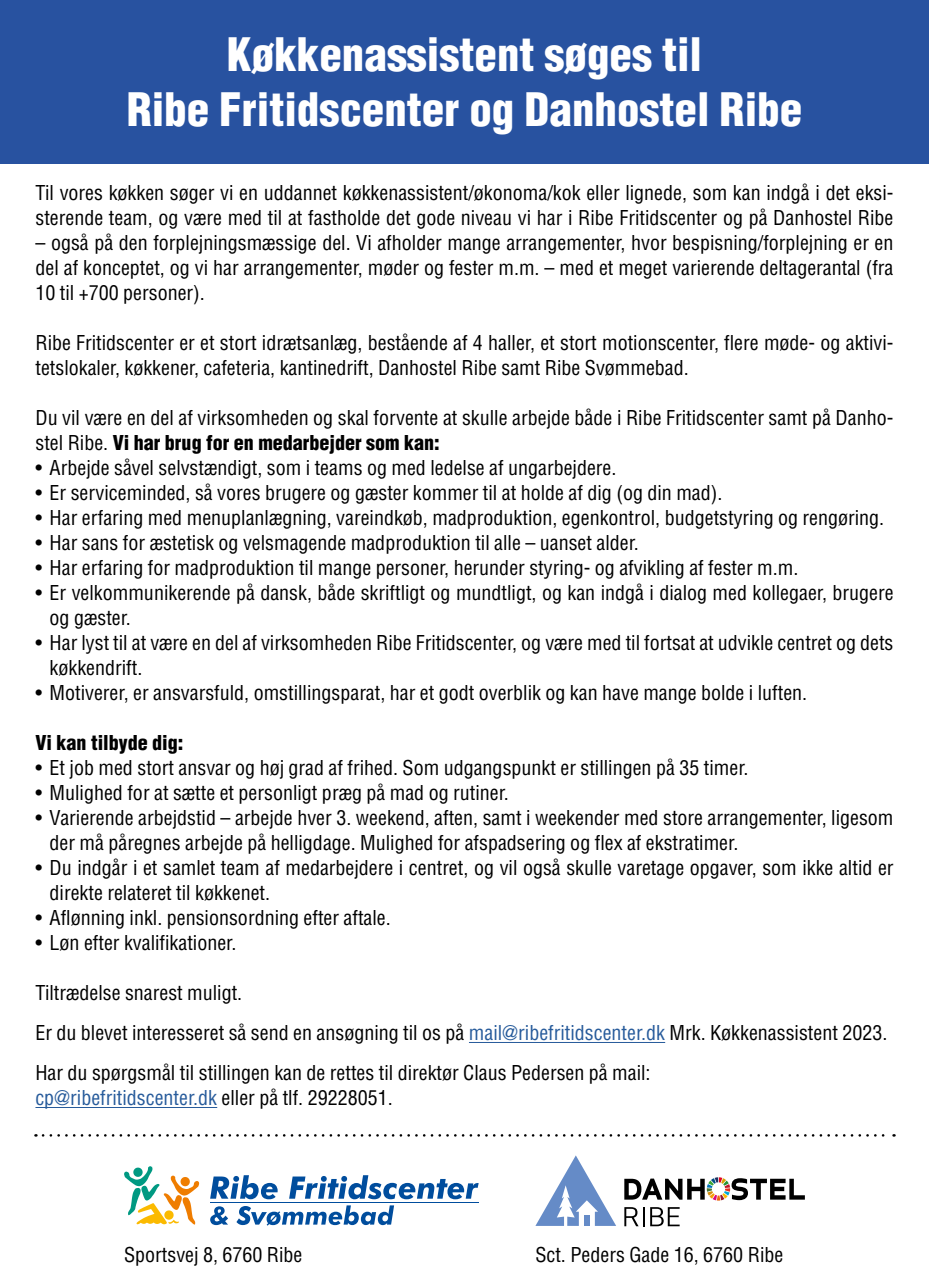
<style>
.page{position:relative;width:929px;height:1283px;background:#fff}
.page>*{position:absolute;margin:0;border:0;box-sizing:border-box;transform-origin:0 0}
.t1{font:900 condensed 45px/55px "Helvetica";color:#fff;text-align:center}
.t2{font:condensed 20px/25px "Helvetica";color:#000}
.t3{font:condensed 20px "Helvetica";color:#275b9b}
.t4{font:900 condensed 20px "Helvetica";color:#000}
.s1{font-weight:900}
.s2{color:#275b9b}
.s3{color:#000}
</style>
<div class="page">
<svg style="left:210px;top:1175px;width:67px;height:24px"></svg>
<svg style="left:289px;top:1175px;width:189px;height:24px"></svg>
<svg style="left:210px;top:1206px;width:18px;height:19px"></svg>
<svg style="left:236px;top:1205px;width:158px;height:20px"></svg>
<hr style="left:210px;top:1202px;width:268px;height:1px;background:#004d9d">
<svg style="left:124px;top:1166px;width:75px;height:58px"></svg>
<svg style="left:535px;top:1155px;width:81px;height:71px"></svg>
<div style="left:584px;top:1215px;width:5px;height:11px;background:#658bc7"></div>
<svg style="left:624px;top:1207px;width:20px;height:19px"></svg>
<svg style="left:650px;top:1207px;width:29px;height:19px"></svg>
<svg style="left:624px;top:1177px;width:180px;height:23px"></svg>
<svg style="left:43px;top:1134px;width:851px;height:2px"></svg>
<hr style="left:469px;top:1042px;width:196px;height:1px;background:#275b9b">
<hr style="left:35px;top:1107px;width:182px;height:1px;background:#275b9b">
<div style="left:0;top:0;width:928px;height:163px;background:#2852a0"></div>
<h1 class="t1" style="left:127px;top:27px;width:677px">Køkkenassistent søges til<br>Ribe Fritidscenter og Danhostel Ribe</h1>
<p class="t2" style="left:35px;top:180px;width:859px">Til vores køkken søger vi en uddannet køkkenassistent/økonoma/kok eller lignede, som kan indgå i det eksi&shy;sterende team, og være med til at fastholde det gode niveau vi har i Ribe Fritidscenter og på Danhostel Ribe</p>
<p class="t2" style="left:35px;top:230px;width:859px;text-align:justify">– også på den forplejningsmæssige del. Vi afholder mange arrangementer, hvor bespisning/forplejning er en del af konceptet, og vi har arrangementer, møder og fester m.m. – med et meget varierende deltagerantal (fra 10 til +700 personer).</p>
<p class="t2" style="left:35px;top:330px;width:859px">Ribe Fritidscenter er et stort idrætsanlæg, bestående af 4 haller, et stort motionscenter, flere møde- og aktivi&shy;tetslokaler, køkkener, cafeteria, kantinedrift, Danhostel Ribe samt Ribe Svømmebad.</p>
<p class="t2" style="left:35px;top:405px;width:859px">Du vil være en del af virksomheden og skal forvente at skulle arbejde både i Ribe Fritidscenter samt på Danho&shy;stel Ribe. <span class="s1">Vi har brug for en medarbejder som kan:</span></p>
<p class="t2" style="left:35px;top:455px;width:582px">• Arbejde såvel selvstændigt, som i teams og med ledelse af ungarbejdere.</p>
<p class="t2" style="left:35px;top:480px;width:688px">• Er serviceminded, så vores brugere og gæster kommer til at holde af dig (og din mad).</p>
<p class="t2" style="left:35px;top:505px;width:850px">• Har erfaring med menuplanlægning, vareindkøb, madproduktion, egenkontrol, budgetstyring og rengøring.</p>
<p class="t2" style="left:35px;top:530px;width:605px">• Har sans for æstetisk og velsmagende madproduktion til alle – uanset alder.</p>
<p class="t2" style="left:35px;top:555px;width:764px">• Har erfaring for madproduktion til mange personer, herunder styring- og afvikling af fester m.m.</p>
<p class="t2" style="left:50px;top:580px;width:845px;text-indent:-14px">• Er velkommunikerende på dansk, både skriftligt og mundtligt, og kan indgå i dialog med kollegaer, brugere og gæster.</p>
<p class="t2" style="left:50px;top:630px;width:845px;text-indent:-14px">• Har lyst til at være en del af virksomheden Ribe Fritidscenter, og være med til fortsat at udvikle centret og dets køkkendrift.</p>
<p class="t2" style="left:35px;top:680px;width:773px">• Motiverer, er ansvarsfuld, omstillingsparat, har et godt overblik og kan have mange bolde i luften.</p>
<p class="t4" style="left:35px;top:730px;width:149px">Vi kan tilbyde dig:</p>
<p class="t2" style="left:35px;top:755px;width:714px">• Et job med stort ansvar og høj grad af frihed. Som udgangspunkt er stillingen på 35 timer.</p>
<p class="t2" style="left:35px;top:780px;width:475px">• Mulighed for at sætte et personligt præg på mad og rutiner.</p>
<p class="t2" style="left:50px;top:805px;width:845px;text-indent:-14px">• Varierende arbejdstid – arbejde hver 3. weekend, aften, samt i weekender med store arrangementer, ligesom der må påregnes arbejde på helligdage. Mulighed for afspadsering og flex af ekstratimer.</p>
<p class="t2" style="left:50px;top:855px;width:845px;text-indent:-14px">• Du indgår i et samlet team af medarbejdere i centret, og vil også skulle varetage opgaver, som ikke altid er direkte relateret til køkkenet.</p>
<p class="t2" style="left:35px;top:905px;width:357px">• Aflønning inkl. pensionsordning efter aftale.</p>
<p class="t2" style="left:35px;top:930px;width:202px">• Løn efter kvalifikationer.</p>
<p class="t2" style="left:35px;top:973px;width:853px;line-height:40px">Tiltrædelse snarest muligt.<br>Er du blevet interesseret så send en ansøgning til os på <span class="s2">mail@ribefritidscenter.dk</span> Mrk. Køkkenassistent 2023.<br>Har du spørgsmål til stillingen kan de rettes til direktør Claus Pedersen på mail:</p>
<p class="t3" style="left:35px;top:1085px;width:359px">cp@ribefritidscenter.dk <span class="s3">eller på tlf. 29228051.</span></p>
<p class="t2" style="left:124px;top:1242px;width:180px">Sportsvej 8, 6760 Ribe</p>
<p class="t2" style="left:535px;top:1242px;width:249px">Sct. Peders Gade 16, 6760 Ribe</p>
</div>
